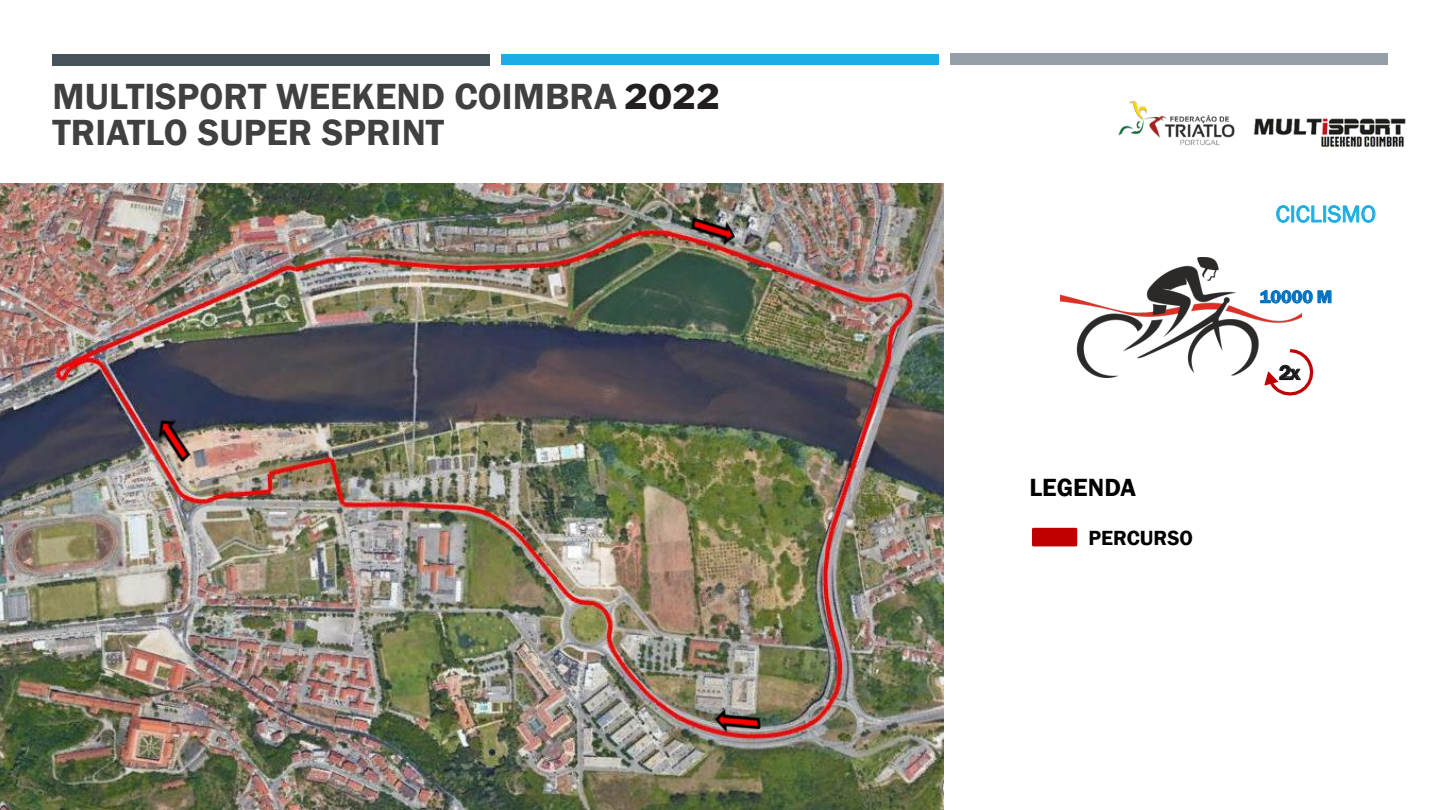
<style>
.page{position:relative;width:1440px;height:810px;background:#fff}
.page>*{position:absolute;margin:0;border:0;box-sizing:border-box;transform-origin:0 0}
.t1{font:600 37.5px/36px "Franklin Gothic";color:#404040}
.t2{font:33.15px "Franklin Gothic Std";color:#231f20}
.t3{font:600 25.5px "Franklin Gothic";color:#000}
.t4{font:24px "Franklin Gothic";letter-spacing:.005em;color:#1cade4}
.t5{font:600 21px "Franklin Gothic";color:#000}
.t6{font:600 21px "Franklin Gothic";color:#19181c}
.t7{font:600 18px "Franklin Gothic";letter-spacing:.005em;color:#0070c0}
</style>
<div class="page">
<div style="left:53px;top:54px;width:437px;height:11px;background:#465359"></div>
<div style="left:501px;top:54px;width:437px;height:11px;background:#1cade4"></div>
<div style="left:950px;top:54px;width:437px;height:11px;background:#969fa7"></div>
<svg style="left:1276px;top:205px;width:14px;height:18px"></svg>
<div style="left:1291px;top:206px;width:3px;height:16px;border:1px solid #1cade4"></div>
<svg style="left:1296px;top:205px;width:80px;height:18px"></svg>
<div style="left:1033px;top:529px;width:43px;height:16px;background:#c00000"></div>
<div style="left:1032px;top:528px;width:45px;height:18px;border:3px solid #c00000"></div>
<svg style="left:1301px;top:290px;width:31px;height:13px"></svg>
<svg style="left:1264px;top:352px;width:50px;height:44px"></svg>
<img style="left:1061px;top:257px;width:240px;height:120px">
<img style="left:0;top:183px;width:944px;height:627px">
<img style="left:712px;top:693px;width:54px;height:54px">
<img style="left:686px;top:204px;width:50px;height:52px">
<img style="left:152px;top:416px;width:46px;height:47px">
<img style="left:1118px;top:100px;width:117px;height:46px">
<img style="left:1253px;top:118px;width:153px;height:29px">
<p class="t2" style="left:624px;top:75px;width:97px">2022</p>
<p class="t1" style="left:53px;top:79px;width:663px">MULTISPORT WEEKEND COIMBRA 2021<br>TRIATLO SUPER SPRINT</p>
<p class="t3" style="left:1030px;top:472px;width:108px">LEGENDA</p>
<p class="t5" style="left:1088px;top:525px;width:106px">PERCURSO</p>
<p class="t4" style="left:1276px;top:199px;width:102px">CICLISMO</p>
<p class="t7" style="left:1260px;top:286px;width:74px">10000 M</p>
<p class="t6" style="left:1279px;top:360px;width:23px">2x</p>
</div>
